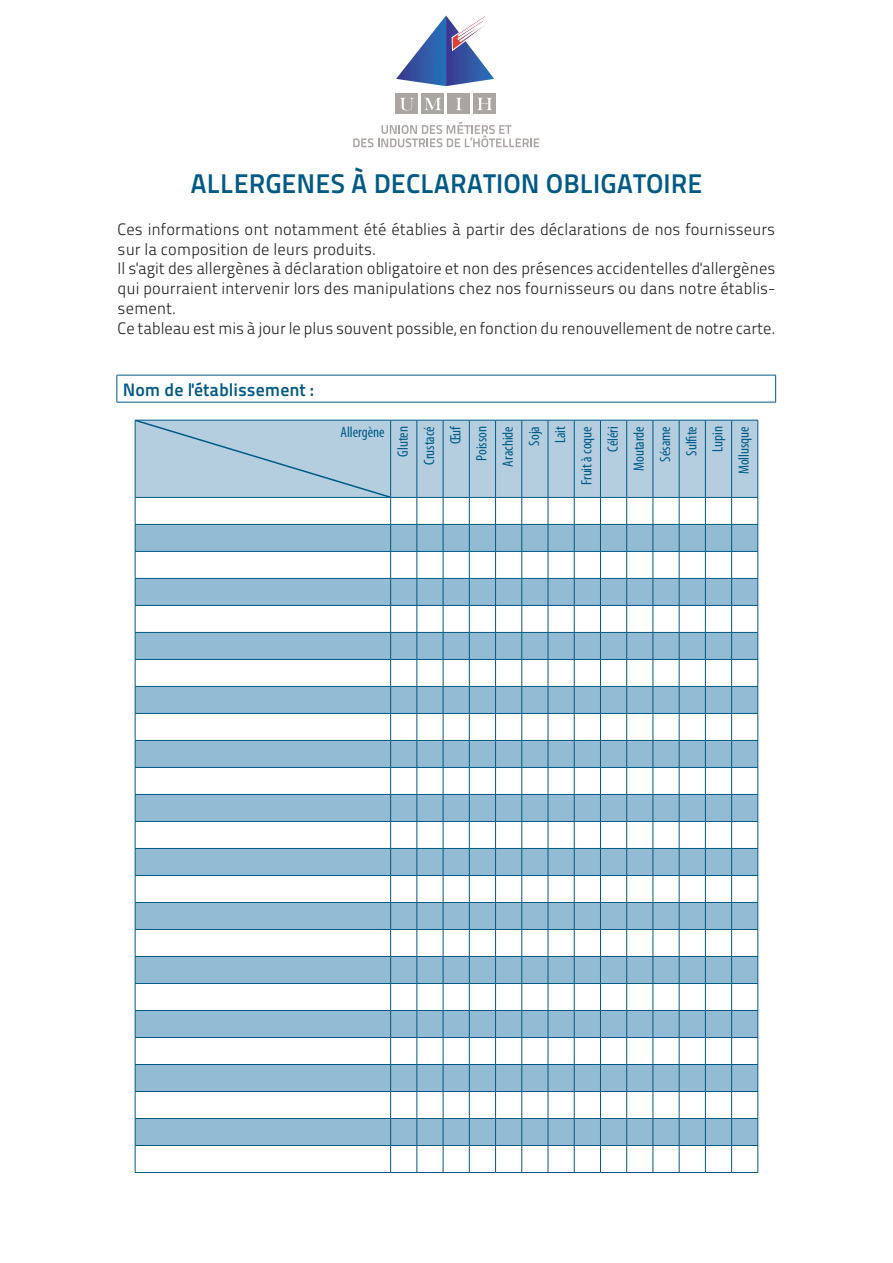
<style>
.page{position:relative;width:893px;height:1263px;background:#fff}
.page>*{position:absolute;margin:0;border:0;box-sizing:border-box;transform-origin:0 0}
.t1{font:27px "Titillium Maps 26 L 750 wt";color:#005a85}
.t2{font:18px "Titillium Maps 26 L 750 wt";color:#005a85}
.t3{font:16.5px/19.8px "Titillium Maps 26 L 250 wt";color:#231f20}
.t4{font:condensed 15px/26.2px "Myriad Pro";color:#005a85;text-align:right}
</style>
<div class="page">
<svg style="left:353px;top:122px;width:186px;height:25px"></svg>
<svg style="left:396px;top:15px;width:98px;height:71px"></svg>
<div style="left:422px;top:93px;width:22px;height:21px;background:#a9a5a1"></div>
<div style="left:448px;top:93px;width:22px;height:21px;background:#a9a5a1"></div>
<div style="left:396px;top:93px;width:22px;height:21px;background:#a9a5a1"></div>
<div style="left:474px;top:93px;width:22px;height:21px;background:#a9a5a1"></div>
<svg style="left:400px;top:98px;width:14px;height:12px"></svg>
<svg style="left:425px;top:98px;width:16px;height:12px"></svg>
<svg style="left:456px;top:98px;width:6px;height:12px"></svg>
<svg style="left:477px;top:98px;width:15px;height:12px"></svg>
<svg style="left:135px;top:420px;width:624px;height:753px"></svg>
<hr style="left:117px;top:375px;width:659px;height:1px;background:#005a85">
<svg style="left:117px;top:375px;width:1px;height:27px"></svg>
<svg style="left:775px;top:375px;width:1px;height:27px"></svg>
<hr style="left:117px;top:402px;width:659px;height:1px;background:#005a85">
<h1 class="t1" style="left:191px;top:163px;width:513px">ALLERGENES À DECLARATION OBLIGATOIRE</h1>
<p class="t3" style="left:118px;top:218px;width:659px">Ces informations ont notamment été établies à partir des déclarations de nos fournisseurs sur la composition de leurs produits.<br>Il s'agit des allergènes à déclaration obligatoire et non des présences accidentelles d'allergènes qui pourraient intervenir lors des manipulations chez nos fournisseurs ou dans notre établis&shy;sement.<br>Ce tableau est mis à jour le plus souvent possible, en fonction du renouvellement de notre carte.</p>
<p class="t2" style="left:123px;top:376px;width:193px">Nom de l'établissement :</p>
<p class="t4" style="left:340px;top:419px;width:46px">Allergène</p>
<p class="t4" style="left:390px;top:485px;width:61px;rotate:-90deg">Gluten<br>Crustacé<br>Œuf<br>Poisson<br>Arachide<br>Soja<br>Lait<br>Fruit à coque<br>Céléri<br>Moutarde<br>Sésame<br>Sulfite<br>Lupin<br>Mollusque</p>
</div>
